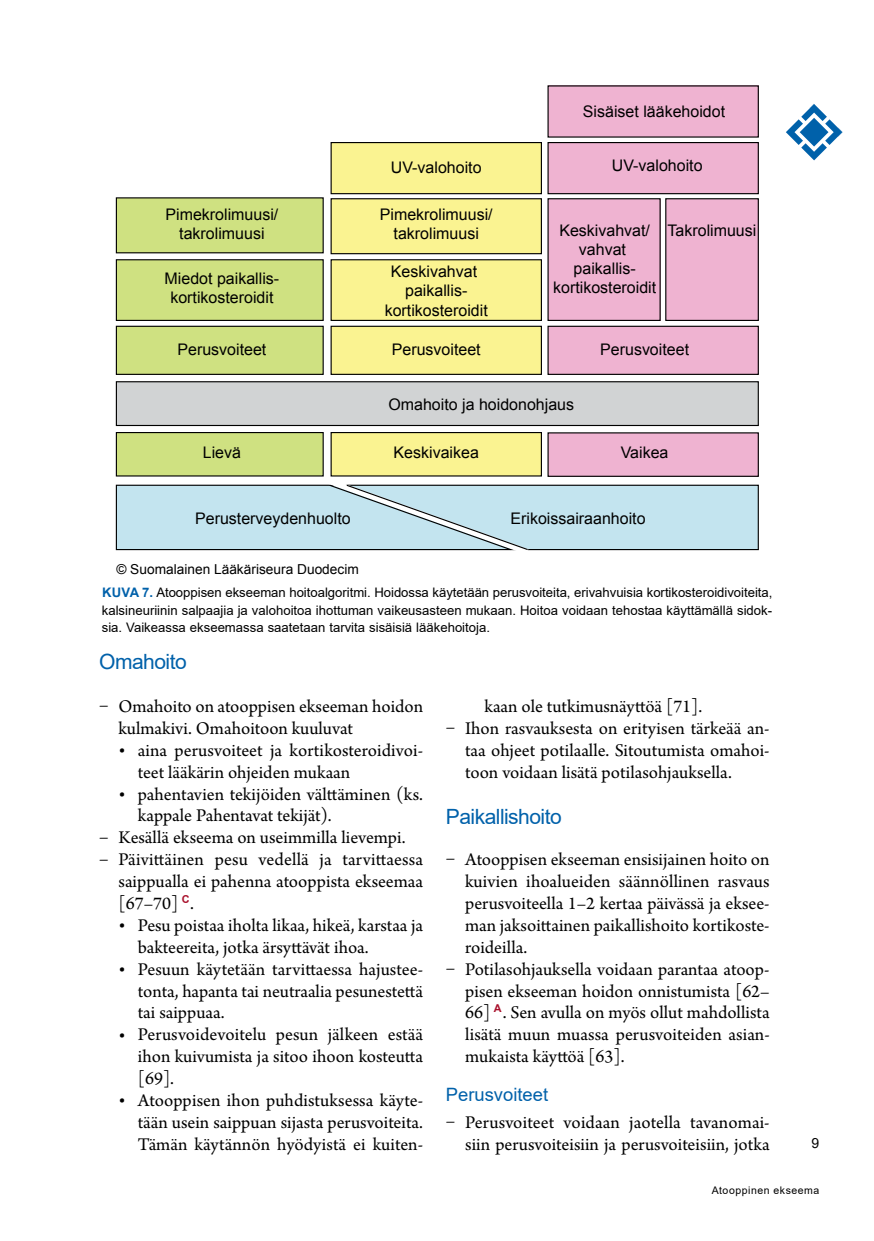
<style>
.page{position:relative;width:874px;height:1241px;background:#fff}
.page>*{position:absolute;margin:0;border:0;box-sizing:border-box;transform-origin:0 0}
.t1{font:21px "Arial";letter-spacing:-.025em;color:#0061aa}
.t2{font:18.9px/21.9px "Arno Pro";color:#000;text-align:justify}
.t3{font:18.38px "Arial";color:#0061aa}
.t4{font:15.92px/19.2px "Arial";color:#000;text-align:center}
.t5{font:14px "Arial";color:#000}
.t6{font:13.65px "Arial";color:#000}
.t7{font:13.12px/17.5px "Arial";color:#000;text-align:justify}
.t8{font:10.5px "Arial";letter-spacing:.05em;color:#000}
.s1{font-weight:700;color:#0061aa}
</style>
<div class="page">
<svg style="left:786px;top:104px;width:55px;height:56px"></svg>
<div style="left:665px;top:199px;width:92px;height:121px;background:#efb3d1"></div>
<div style="left:665px;top:198px;width:93px;height:123px;border:1px solid #000"></div>
<div style="left:116px;top:381px;width:641px;height:44px;background:#d1d3d4"></div>
<div style="left:116px;top:381px;width:642px;height:45px;border:1px solid #000"></div>
<div style="left:116px;top:432px;width:207px;height:44px;background:#cfe181"></div>
<div style="left:116px;top:432px;width:207px;height:44px;border:1px solid #000"></div>
<div style="left:547px;top:433px;width:210px;height:43px;background:#efb3d1"></div>
<div style="left:547px;top:432px;width:211px;height:45px;border:1px solid #000"></div>
<div style="left:331px;top:432px;width:210px;height:44px;background:#faf391"></div>
<div style="left:330px;top:432px;width:211px;height:44px;border:1px solid #000"></div>
<div style="left:116px;top:485px;width:641px;height:64px;background:#c3e4ef"></div>
<div style="left:116px;top:484px;width:642px;height:66px;border:1px solid #000"></div>
<div style="left:116px;top:326px;width:207px;height:48px;background:#cfe181"></div>
<div style="left:116px;top:325px;width:207px;height:50px;border:1px solid #000"></div>
<div style="left:547px;top:326px;width:210px;height:48px;background:#efb3d1"></div>
<div style="left:547px;top:325px;width:211px;height:50px;border:1px solid #000"></div>
<div style="left:331px;top:326px;width:210px;height:48px;background:#faf391"></div>
<div style="left:330px;top:325px;width:211px;height:50px;border:1px solid #000"></div>
<div style="left:116px;top:260px;width:207px;height:60px;background:#cfe181"></div>
<div style="left:116px;top:259px;width:207px;height:62px;border:1px solid #000"></div>
<div style="left:547px;top:199px;width:112px;height:121px;background:#efb3d1"></div>
<div style="left:547px;top:198px;width:113px;height:123px;border:1px solid #000"></div>
<div style="left:331px;top:260px;width:210px;height:60px;background:#faf391"></div>
<div style="left:330px;top:259px;width:211px;height:62px;border:1px solid #000"></div>
<div style="left:116px;top:198px;width:207px;height:55px;background:#cfe181"></div>
<div style="left:116px;top:197px;width:207px;height:56px;border:1px solid #000"></div>
<div style="left:331px;top:199px;width:210px;height:55px;background:#faf391"></div>
<div style="left:330px;top:198px;width:211px;height:56px;border:1px solid #000"></div>
<div style="left:547px;top:142px;width:210px;height:52px;background:#efb3d1"></div>
<div style="left:547px;top:142px;width:211px;height:52px;border:1px solid #000"></div>
<div style="left:331px;top:142px;width:210px;height:52px;background:#faf391"></div>
<div style="left:330px;top:142px;width:211px;height:52px;border:1px solid #000"></div>
<div style="left:547px;top:86px;width:210px;height:51px;background:#efb3d1"></div>
<svg style="left:322px;top:474px;width:212px;height:77px"></svg>
<p class="t4" style="left:582px;top:102px;width:144px">Sisäiset lääkehoidot</p>
<p class="t4" style="left:391px;top:158px;width:92px">UV-valohoito</p>
<p class="t4" style="left:611px;top:156px;width:92px">UV-valohoito</p>
<p class="t4" style="left:165px;top:205px;width:114px">Pimekrolimuusi/ takrolimuusi</p>
<p class="t4" style="left:379px;top:205px;width:114px">Pimekrolimuusi/ takrolimuusi</p>
<p class="t4" style="left:164px;top:269px;width:116px">Miedot paikallis&shy;kortikosteroidit</p>
<p class="t4" style="left:384px;top:262px;width:104px">Keskivahvat paikallis&shy;kortikosteroidit</p>
<p class="t4" style="left:553px;top:220px;width:104px">Keskivahvat/ vahvat paikallis&shy;kortikosteroidit</p>
<p class="t4" style="left:667px;top:220px;width:90px">Takrolimuusi</p>
<p class="t4" style="left:177px;top:339px;width:90px">Perusvoiteet</p>
<p class="t4" style="left:391px;top:339px;width:90px">Perusvoiteet</p>
<p class="t4" style="left:600px;top:339px;width:90px">Perusvoiteet</p>
<p class="t4" style="left:388px;top:395px;width:187px">Omahoito ja hoidonohjaus</p>
<p class="t4" style="left:203px;top:443px;width:40px">Lievä</p>
<p class="t4" style="left:393px;top:443px;width:87px">Keskivaikea</p>
<p class="t4" style="left:620px;top:443px;width:49px">Vaikea</p>
<p class="t4" style="left:195px;top:509px;width:157px">Perusterveydenhuolto</p>
<p class="t4" style="left:510px;top:509px;width:136px">Erikoissairaanhoito</p>
<p class="t6" style="left:116px;top:559px;width:244px">© Suomalainen Lääkäriseura Duodecim</p>
<p class="t7" style="left:102px;top:584px;width:671px"><span class="s1">KUVA 7.</span> Atooppisen ekseeman hoitoalgoritmi. Hoidossa käytetään perusvoiteita, erivahvuisia kortikosteroidivoiteita, kalsineuriinin salpaajia ja valohoitoa ihottuman vaikeusasteen mukaan. Hoitoa voidaan tehostaa käyttämällä sidok&shy;sia. Vaikeassa ekseemassa saatetaan tarvita sisäisiä lääkehoitoja.</p>
<p class="t1" style="left:99px;top:646px;width:89px">Omahoito</p>
<p class="t2" style="left:118px;top:696px;width:306px;text-indent:-19px">– Omahoito on atooppisen ekseeman hoidon kulmakivi. Omahoitoon kuuluvat</p>
<p class="t2" style="left:138px;top:740px;width:286px;text-indent:-19px">• aina perusvoiteet ja kortikosteroidivoi&shy;teet lääkärin ohjeiden mukaan</p>
<p class="t2" style="left:138px;top:783px;width:286px;text-indent:-19px">• pahentavien tekijöiden välttäminen (ks. kappale Pahentavat tekijät).</p>
<p class="t2" style="left:99px;top:827px;width:308px">– Kesällä ekseema on useimmilla lievempi.</p>
<p class="t2" style="left:118px;top:849px;width:306px;text-indent:-19px">– Päivittäinen pesu vedellä ja tarvittaessa saippualla ei pahenna atooppista ekseemaa [67–70] <sup>C</sup>.</p>
<p class="t2" style="left:138px;top:915px;width:287px;text-indent:-19px">• Pesu poistaa iholta likaa, hikeä, karstaa ja bakteereita, jotka ärsyttävät ihoa.</p>
<p class="t2" style="left:138px;top:958px;width:286px;text-indent:-19px">• Pesuun käytetään tarvittaessa hajustee&shy;tonta, hapanta tai neutraalia pesunestettä tai saippuaa.</p>
<p class="t2" style="left:138px;top:1024px;width:286px;text-indent:-19px">• Perusvoidevoitelu pesun jälkeen estää ihon kuivumista ja sitoo ihoon kosteutta [69].</p>
<p class="t2" style="left:138px;top:1090px;width:286px;text-indent:-19px">• Atooppisen ihon puhdistuksessa käyte&shy;tään usein saippuan sijasta perusvoiteita.<br>Tämän käytännön hyödyistä ei kuiten-</p>
<p class="t2" style="left:484px;top:696px;width:219px">kaan ole tutkimusnäyttöä [71].</p>
<p class="t2" style="left:465px;top:718px;width:306px;text-indent:-19px">– Ihon rasvauksesta on erityisen tärkeää an&shy;taa ohjeet potilaalle. Sitoutumista omahoi&shy;toon voidaan lisätä potilasohjauksella.</p>
<p class="t1" style="left:445px;top:802px;width:117px">Paikallishoito</p>
<p class="t2" style="left:465px;top:849px;width:306px;text-indent:-19px">– Atooppisen ekseeman ensisijainen hoito on kuivien ihoalueiden säännöllinen rasvaus perusvoiteella 1–2 kertaa päivässä ja eksee&shy;man jaksoittainen paikallishoito kortikoste&shy;roideilla.</p>
<p class="t2" style="left:465px;top:958px;width:306px;text-indent:-19px">– Potilasohjauksella voidaan parantaa atoop&shy;pisen ekseeman hoidon onnistumista [62– 66] <sup>A</sup>. Sen avulla on myös ollut mahdollista lisätä muun muassa perusvoiteiden asian&shy;mukaista käyttöä [63].</p>
<p class="t3" style="left:445px;top:1081px;width:104px">Perusvoiteet</p>
<p class="t2" style="left:445px;top:1112px;width:325px;text-align:right">– Perusvoiteet voidaan jaotella tavanomai&shy;siin perusvoiteisiin ja perusvoiteisiin, jotka</p>
<p class="t5" style="left:811px;top:1133px;width:9px">9</p>
<p class="t8" style="left:711px;top:1182px;width:109px">Atooppinen ekseema</p>
</div>
